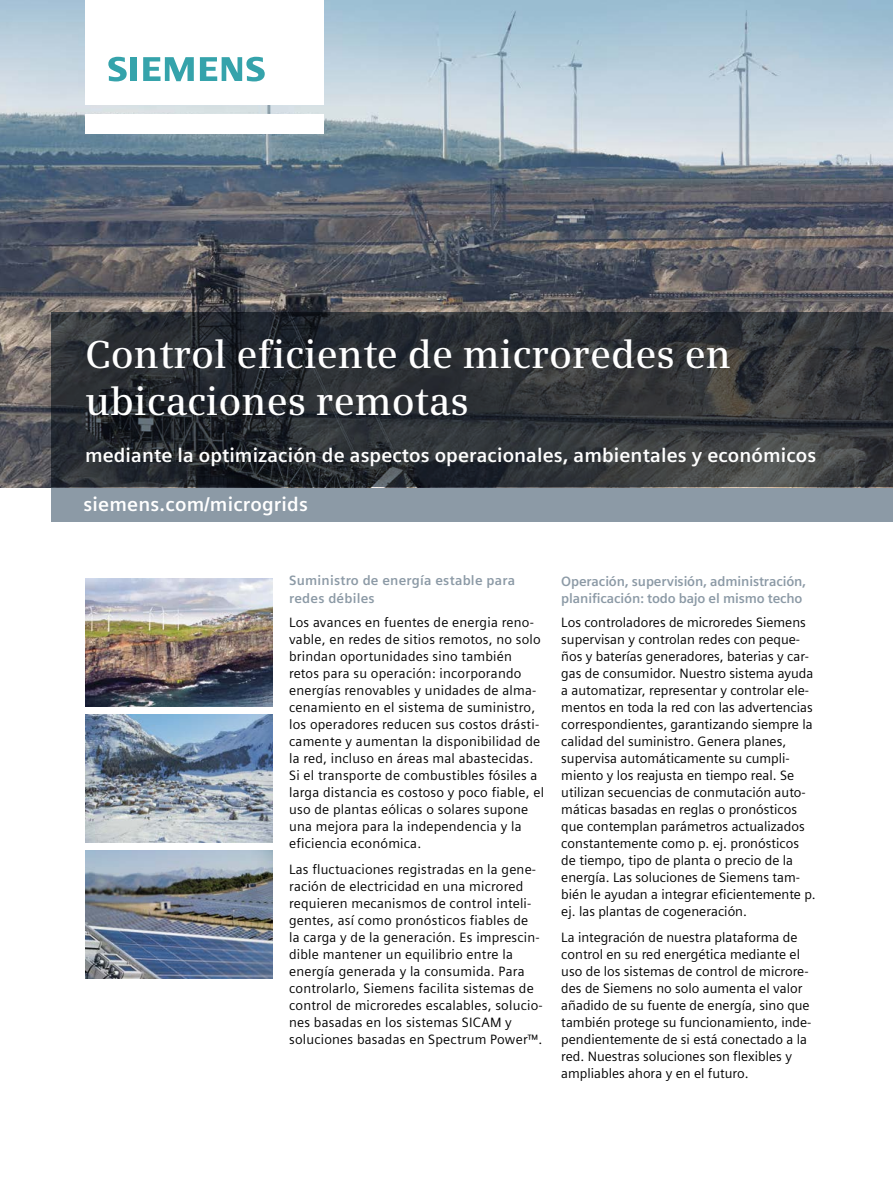
<style>
.page{position:relative;width:893px;height:1191px;background:#fff}
.page>*{position:absolute;margin:0;border:0;box-sizing:border-box;transform-origin:0 0}
.t1{font:600 39px/46.8px "Siemens Serif";color:#fff}
.t2{font:700 19.5px "Siemens Sans Global";letter-spacing:.005em;color:#fff}
.t3{font:13.5px/17px "Siemens Sans Global";color:#000}
.t4{font:700 13.5px/17px "Siemens Sans Global";letter-spacing:-.01em;color:#8c9aa6}
.t5{font:700 13.5px/17px "Siemens Sans Global";letter-spacing:.015em;color:#8c9aa6}
</style>
<div class="page">
<div style="left:51px;top:487px;width:842px;height:34px;background:#8c9aa6"></div>
<img style="left:85px;top:578px;width:187px;height:128px">
<img style="left:85px;top:714px;width:187px;height:128px">
<img style="left:85px;top:850px;width:187px;height:128px">
<img style="left:0;top:0;width:893px;height:487px">
<svg style="left:51px;top:313px;width:842px;height:174px;background:#2e3136"></svg>
<div style="left:85px;top:114px;width:238px;height:19px;background:#fff"></div>
<div style="left:85px;top:0;width:238px;height:105px;background:#fff"></div>
<svg style="left:108px;top:57px;width:19px;height:24px"></svg>
<div style="left:130px;top:57px;width:7px;height:24px;background:#35a3ab"></div>
<svg style="left:143px;top:57px;width:51px;height:24px"></svg>
<svg style="left:200px;top:57px;width:65px;height:24px"></svg>
<h1 class="t1" style="left:85px;top:331px;width:647px">Control eficiente de microredes en ubicaciones remotas</h1>
<h2 class="t2" style="left:85px;top:443px;width:733px">mediante la optimización de aspectos operacionales, ambientales y económicos</h2>
<h2 class="t2" style="left:83px;top:492px;width:226px">siemens.com/microgrids</h2>
<p class="t5" style="left:289px;top:572px;width:228px">Suministro de energía estable para redes débiles</p>
<p class="t3" style="left:289px;top:614px;width:257px">Los avances en fuentes de energia reno&shy;vable, en redes de sitios remotos, no solo brindan oportunidades sino también retos para su operación: incorporando energías renovables y unidades de alma&shy;cenamiento en el sistema de suministro, los operadores reducen sus costos drásti&shy;camente y aumentan la disponibilidad de la red, incluso en áreas mal abastecidas.<br>Si el transporte de combustibles fósiles a larga distancia es costoso y poco fiable, el uso de plantas eólicas o solares supone una mejora para la independencia y la eficiencia económica.</p>
<p class="t3" style="left:289px;top:861px;width:255px">Las fluctuaciones registradas en la gene&shy;ración de electricidad en una microred requieren mecanismos de control inteli&shy;gentes, así como pronósticos fiables de<br>la carga y de la generación. Es imprescin&shy;dible mantener un equilibrio entre la energía generada y la consumida. Para controlarlo, Siemens facilita sistemas de control de microredes escalables, solucio&shy;nes basadas en los sistemas SICAM y soluciones basadas en Spectrum Power™.</p>
<p class="t4" style="left:561px;top:572px;width:246px">Operación, supervisión, administración, planificación: todo bajo el mismo techo</p>
<p class="t3" style="left:561px;top:614px;width:256px">Los controladores de microredes Siemens supervisan y controlan redes con peque&shy;ños y baterías generadores, baterias y car&shy;gas de consumidor. Nuestro sistema ayuda a automatizar, representar y controlar ele&shy;mentos en toda la red con las advertencias correspondientes, garantizando siempre la calidad del suministro. Genera planes, supervisa automáticamente su cumpli&shy;miento y los reajusta en tiempo real. Se utilizan secuencias de conmutación auto&shy;máticas basadas en reglas o pronósticos que contemplan parámetros actualizados constantemente como p. ej. pronósticos de tiempo, tipo de planta o precio de la energía. Las soluciones de Siemens tam&shy;bién le ayudan a integrar eficientemente p. ej. las plantas de cogeneración.</p>
<p class="t3" style="left:561px;top:929px;width:252px">La integración de nuestra plataforma de control en su red energética mediante el uso de los sistemas de control de microre&shy;des de Siemens no solo aumenta el valor añadido de su fuente de energía, sino que también protege su funcionamiento, inde&shy;pendientemente de si está conectado a la red. Nuestras soluciones son flexibles y ampliables ahora y en el futuro.</p>
</div>
